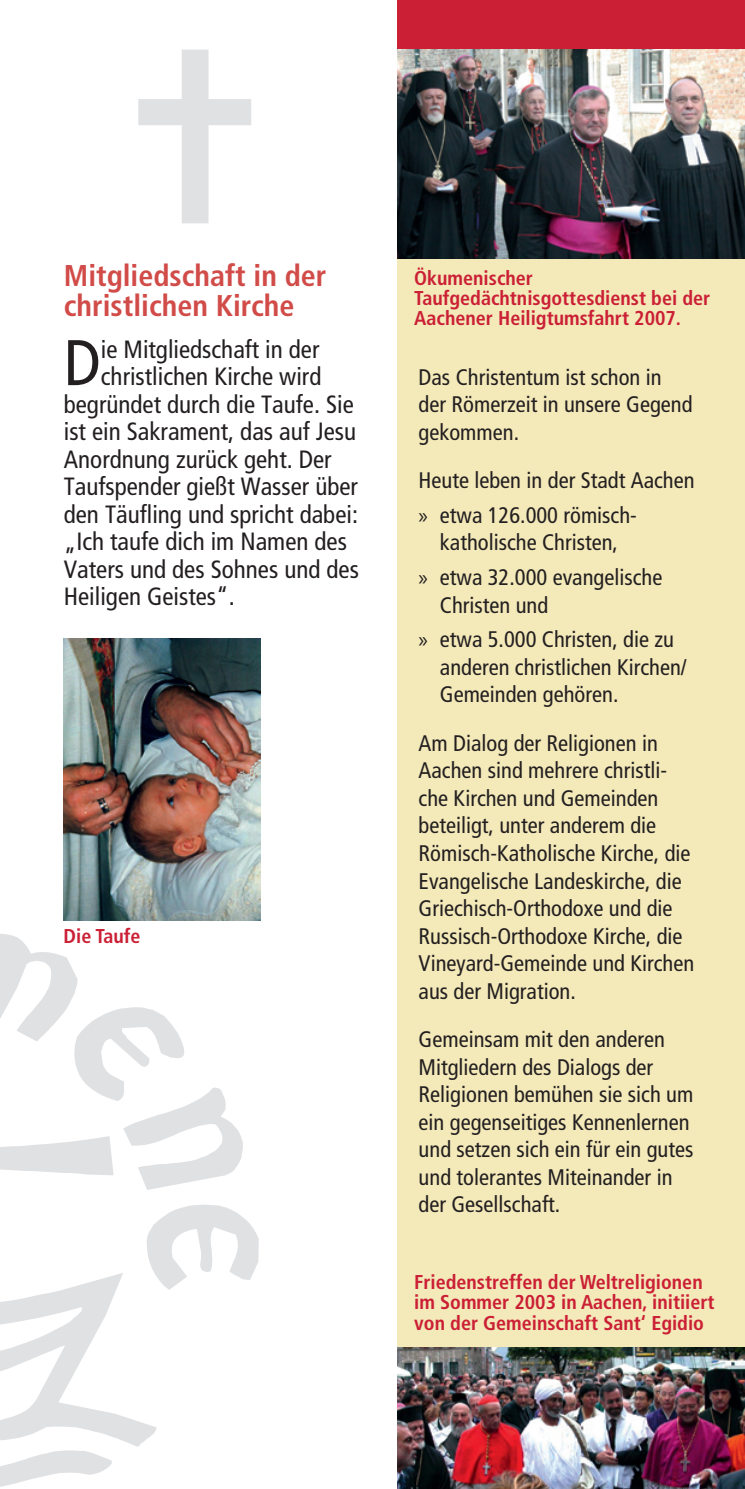
<style>
.page{position:relative;width:745px;height:1489px;background:#fff}
.page>*{position:absolute;margin:0;border:0;box-sizing:border-box;transform-origin:0 0}
.t1{font:condensed 64.5px "Frutiger";color:#231f20}
.t2{font:700 condensed 30px/30px "Frutiger";color:#d14b48}
.t3{font:condensed 25px "Frutiger";color:#231f20}
.t4{font:condensed 22.5px/27.5px "Frutiger";color:#231f20}
.t5{font:700 condensed 20px/20px "Frutiger";color:#cb1f35}
.s1{font-family:"Myriad Pro";font-stretch:normal}
</style>
<div class="page">
<svg style="left:0;top:1450px;width:112px;height:36px"></svg>
<svg style="left:157px;top:1204px;width:101px;height:85px"></svg>
<svg style="left:0;top:1189px;width:157px;height:257px"></svg>
<svg style="left:0;top:934px;width:243px;height:255px"></svg>
<div style="left:397px;top:50px;width:347px;height:1438px;background:#f3e9b9"></div>
<div style="left:397px;top:0;width:347px;height:50px;background:#cb1f35"></div>
<img style="left:397px;top:1347px;width:347px;height:141px">
<img style="left:64px;top:638px;width:196px;height:282px">
<svg style="left:138px;top:50px;width:113px;height:173px"></svg>
<img style="left:397px;top:50px;width:347px;height:208px">
<h2 class="t2" style="left:64px;top:260px;width:264px">Mitgliedschaft in der christlichen Kirche</h2>
<h1 class="t1" style="left:64px;top:325px;width:38px">D</h1>
<p class="t3" style="left:101px;top:334px;width:220px">ie Mitgliedschaft in der</p>
<p class="t3" style="left:101px;top:362px;width:222px">christlichen Kirche wird</p>
<p class="t3" style="left:64px;top:389px;width:291px">begründet durch die Taufe. Sie</p>
<p class="t3" style="left:64px;top:417px;width:293px">ist ein Sakrament, das auf Jesu</p>
<p class="t3" style="left:64px;top:444px;width:269px">Anordnung zurück geht. Der</p>
<p class="t3" style="left:64px;top:472px;width:295px">Taufspender gießt Wasser über</p>
<p class="t3" style="left:64px;top:499px;width:295px">den Täufling und spricht dabei:</p>
<p class="t3" style="left:64px;top:527px;width:284px">„Ich taufe dich im Namen des</p>
<p class="t3" style="left:64px;top:554px;width:296px">Vaters und des Sohnes und des</p>
<p class="t3" style="left:64px;top:582px;width:172px">Heiligen Geistes“.</p>
<p class="t5" style="left:63px;top:925px;width:79px">Die Taufe</p>
<p class="t5" style="left:414px;top:268px;width:297px">Ökumenischer<br>Taufgedächtnisgottesdienst bei der<br>Aachener Heiligtumsfahrt 2007.</p>
<p class="t4" style="left:418px;top:363px;width:275px">Das Christentum ist schon in der Römerzeit in unsere Gegend gekommen.</p>
<p class="t4" style="left:418px;top:463px;width:277px;line-height:34.5px">Heute leben in der Stadt Aachen <span class="s1">»</span> etwa 126.000 römisch-</p>
<p class="t4" style="left:418px;top:525px;width:245px;line-height:34.5px;text-indent:21px">katholische Christen,<br><span class="s1">»</span> etwa 32.000 evangelische</p>
<p class="t4" style="left:418px;top:587px;width:257px;line-height:34.5px;text-indent:21px">Christen und<br><span class="s1">»</span> etwa 5.000 Christen, die zu</p>
<p class="t4" style="left:439px;top:653px;width:248px">anderen christlichen Kirchen/<br>Gemeinden gehören.</p>
<p class="t4" style="left:418px;top:729px;width:277px">Am Dialog der Religionen in<br>Aachen sind mehrere christli&shy;che Kirchen und Gemeinden beteiligt, unter anderem die<br>Römisch-Katholische Kirche, die<br>Evangelische Landeskirche, die<br>Griechisch-Orthodoxe und die<br>Russisch-Orthodoxe Kirche, die<br>Vineyard-Gemeinde und Kirchen aus der Migration.</p>
<p class="t4" style="left:418px;top:1025px;width:276px">Gemeinsam mit den anderen<br>Mitgliedern des Dialogs der<br>Religionen bemühen sie sich um ein gegenseitiges Kennenlernen und setzen sich ein für ein gutes und tolerantes Miteinander in der Gesellschaft.</p>
<p class="t5" style="left:414px;top:1272px;width:302px">Friedenstreffen der Weltreligionen im Sommer 2003 in Aachen, initiiert von der Gemeinschaft Sant‘ Egidio</p>
</div>
